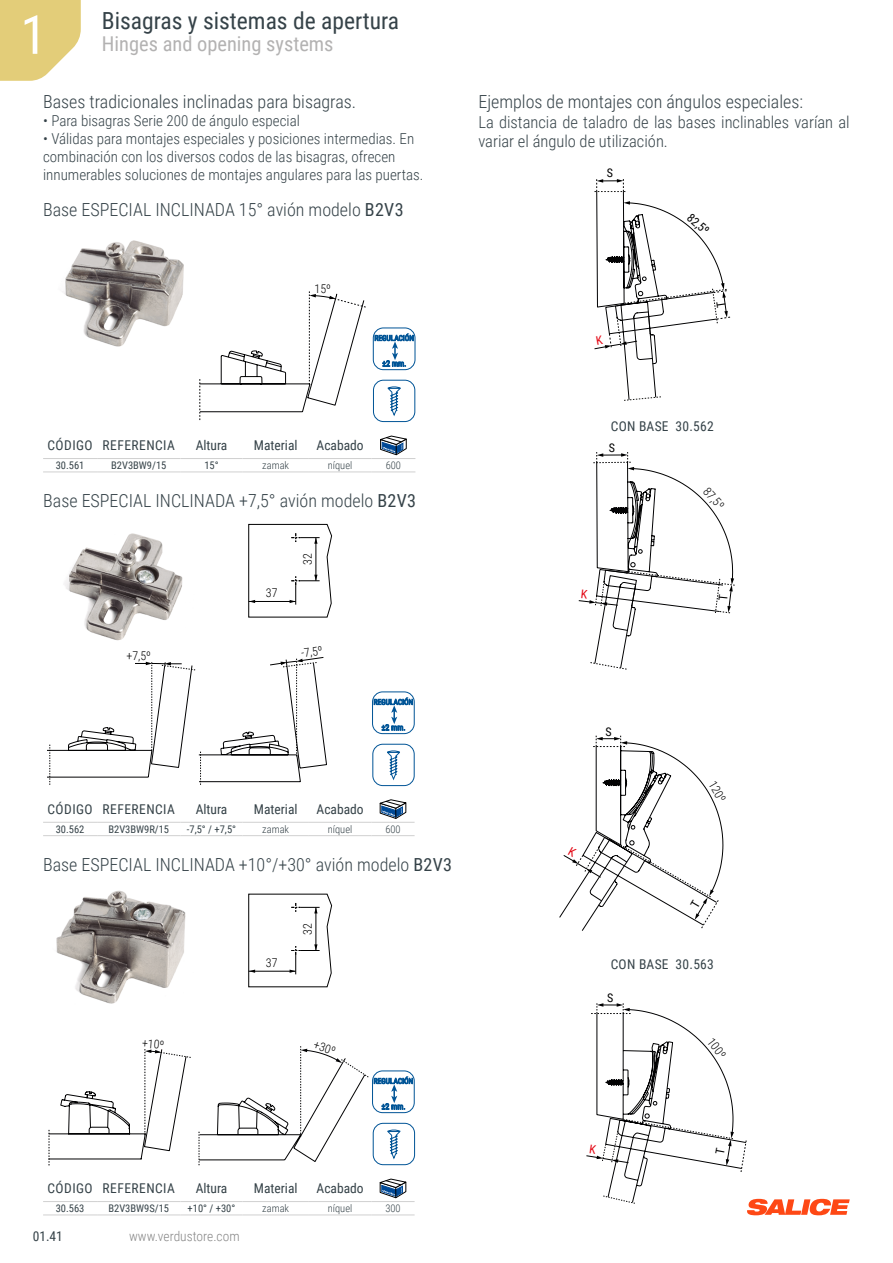
<style>
.page{position:relative;width:893px;height:1263px;background:#fff}
.page>*{position:absolute;margin:0;border:0;box-sizing:border-box;transform-origin:0 0}
.t1{font:54px "Roboto Condensed";color:#fff}
.t2{font:23.55px "Roboto Condensed";color:#354248}
.t3{font:20.4px "Roboto Condensed";color:#b3b2b2}
.t4{font:300 18px "Roboto Condensed";color:#354248}
.t5{font:300 16.5px/19.8px "Roboto Condensed";color:#354248}
.t6{font:300 15px/18px "Roboto Condensed";color:#354248}
.t7{font:13.5px "Roboto Condensed";letter-spacing:.02em;color:#354248}
.t8{font:13.5px "Roboto Condensed";color:#354248}
.t9{font:300 13.5px "Roboto Condensed";color:#878787}
.t10{font:300 12px "Roboto Condensed";color:#000}
.t11{font:12px "Roboto Condensed";color:#000}
.t12{font:10.5px "Roboto Condensed";color:#354248}
.t13{font:300 10.5px "Roboto Condensed";color:#354248}
.t14{font:8.1px "Roboto Condensed";color:#005496}
.t15{font:7.5px "Roboto Condensed";color:#005496}
.s1{font-weight:400}
</style>
<div class="page">
<svg style="left:0;top:0;width:81px;height:81px;background:#e6d38b"></svg>
<hr style="left:43px;top:458px;width:54px;height:1px;background:#d0d0d0">
<hr style="left:97px;top:458px;width:83px;height:1px;background:#d0d0d0">
<hr style="left:180px;top:458px;width:63px;height:1px;background:#d0d0d0">
<hr style="left:243px;top:458px;width:66px;height:1px;background:#d0d0d0">
<hr style="left:309px;top:458px;width:62px;height:1px;background:#d0d0d0">
<hr style="left:371px;top:458px;width:44px;height:1px;background:#d0d0d0">
<hr style="left:43px;top:472px;width:54px;height:1px;background:#d0d0d0">
<hr style="left:97px;top:472px;width:83px;height:1px;background:#d0d0d0">
<hr style="left:180px;top:472px;width:63px;height:1px;background:#d0d0d0">
<hr style="left:243px;top:472px;width:66px;height:1px;background:#d0d0d0">
<hr style="left:309px;top:472px;width:62px;height:1px;background:#d0d0d0">
<hr style="left:371px;top:472px;width:44px;height:1px;background:#d0d0d0">
<svg style="left:380px;top:436px;width:27px;height:19px"></svg>
<svg style="left:43px;top:800px;width:372px;height:36px"></svg>
<svg style="left:43px;top:1179px;width:372px;height:36px"></svg>
<svg style="left:248px;top:524px;width:84px;height:94px"></svg>
<svg style="left:248px;top:893px;width:84px;height:94px"></svg>
<svg style="left:199px;top:291px;width:167px;height:129px"></svg>
<svg style="left:47px;top:657px;width:280px;height:128px"></svg>
<svg style="left:48px;top:1049px;width:143px;height:116px"></svg>
<svg style="left:373px;top:379px;width:43px;height:43px"></svg>
<svg style="left:372px;top:743px;width:43px;height:43px"></svg>
<div style="left:373px;top:328px;width:42px;height:42px;border:1px solid #005496;border-radius:10px"></div>
<svg style="left:392px;top:341px;width:6px;height:19px"></svg>
<div style="left:372px;top:691px;width:43px;height:43px;border:1px solid #005496;border-radius:10px"></div>
<svg style="left:391px;top:705px;width:6px;height:19px"></svg>
<svg style="left:198px;top:1046px;width:217px;height:119px"></svg>
<img style="left:62px;top:240px;width:122px;height:107px">
<img style="left:64px;top:533px;width:119px;height:108px">
<img style="left:56px;top:890px;width:130px;height:114px">
<svg style="left:594px;top:179px;width:136px;height:222px"></svg>
<svg style="left:578px;top:452px;width:157px;height:218px"></svg>
<svg style="left:559px;top:736px;width:164px;height:195px"></svg>
<svg style="left:586px;top:1003px;width:264px;height:212px"></svg>
<h1 class="t1" style="left:20px;top:-3px;width:28px">1</h1>
<h2 class="t2" style="left:102px;top:4px;width:299px">Bisagras y sistemas de apertura</h2>
<p class="t3" style="left:102px;top:29px;width:233px">Hinges and opening systems</p>
<p class="t4" style="left:43px;top:89px;width:315px">Bases tradicionales inclinadas para bisagras.</p>
<p class="t6" style="left:43px;top:111px;width:258px">• Para bisagras Serie 200 de ángulo especial</p>
<p class="t6" style="left:43px;top:129px;width:382px">• Válidas para montajes especiales y posiciones intermedias. En combinación con los diversos codos de las bisagras, ofrecen innumerables soluciones de montajes angulares para las puertas.</p>
<p class="t4" style="left:43px;top:197px;width:362px">Base ESPECIAL INCLINADA 15° avión modelo <span class="s1">B2V3</span></p>
<p class="t10" style="left:314px;top:280px;width:18px">15º</p>
<p class="t15" style="left:374px;top:333px;width:41px">REGULACIÓN</p>
<p class="t14" style="left:382px;top:358px;width:26px">±2 mm.</p>
<p class="t7" style="left:47px;top:436px;width:129px">CÓDIGO REFERENCIA</p>
<p class="t7" style="left:196px;top:436px;width:33px">Altura</p>
<p class="t8" style="left:254px;top:436px;width:45px">Material</p>
<p class="t8" style="left:317px;top:436px;width:49px">Acabado</p>
<p class="t12" style="left:56px;top:458px;width:30px">30.561</p>
<p class="t12" style="left:111px;top:458px;width:57px">B2V3BW9/15</p>
<p class="t12" style="left:204px;top:458px;width:16px">15°</p>
<p class="t13" style="left:262px;top:458px;width:28px">zamak</p>
<p class="t13" style="left:328px;top:458px;width:26px">níquel</p>
<p class="t13" style="left:386px;top:458px;width:17px">600</p>
<p class="t4" style="left:43px;top:488px;width:374px">Base ESPECIAL INCLINADA +7,5° avión modelo <span class="s1">B2V3</span></p>
<p class="t10" style="left:266px;top:585px;width:13px">37</p>
<p class="t10" style="left:299px;top:565px;width:13px;rotate:-90deg">32</p>
<p class="t10" style="left:126px;top:647px;width:26px">+7,5º</p>
<p class="t10" style="left:300px;top:645px;width:23px;rotate:-9deg">-7,5º</p>
<p class="t15" style="left:374px;top:697px;width:41px">REGULACIÓN</p>
<p class="t14" style="left:381px;top:722px;width:26px">±2 mm.</p>
<p class="t7" style="left:47px;top:800px;width:129px">CÓDIGO REFERENCIA</p>
<p class="t7" style="left:196px;top:800px;width:33px">Altura</p>
<p class="t8" style="left:254px;top:800px;width:45px">Material</p>
<p class="t8" style="left:317px;top:800px;width:49px">Acabado</p>
<p class="t12" style="left:56px;top:822px;width:30px">30.562</p>
<p class="t12" style="left:108px;top:822px;width:62px">B2V3BW9R/15</p>
<p class="t12" style="left:187px;top:822px;width:51px">-7,5° / +7,5°</p>
<p class="t13" style="left:262px;top:822px;width:28px">zamak</p>
<p class="t13" style="left:328px;top:822px;width:26px">níquel</p>
<p class="t13" style="left:385px;top:822px;width:17px">600</p>
<p class="t4" style="left:43px;top:852px;width:410px">Base ESPECIAL INCLINADA +10°/+30° avión modelo <span class="s1">B2V3</span></p>
<p class="t10" style="left:266px;top:954px;width:13px">37</p>
<p class="t10" style="left:299px;top:934px;width:13px;rotate:-90deg">32</p>
<p class="t10" style="left:143px;top:1034px;width:24px;rotate:5deg">+10º</p>
<p class="t10" style="left:317px;top:1036px;width:24px;rotate:18deg">+30º</p>
<p class="t15" style="left:374px;top:1076px;width:41px">REGULACIÓN</p>
<p class="t14" style="left:381px;top:1101px;width:26px">±2 mm.</p>
<p class="t4" style="left:478px;top:89px;width:326px">Ejemplos de montajes con ángulos especiales:</p>
<p class="t5" style="left:478px;top:111px;width:373px">La distancia de taladro de las bases inclinables varían al variar el ángulo de utilización.</p>
<p class="t11" style="left:607px;top:164px;width:8px">S</p>
<p class="t11" style="left:694px;top:209px;width:26px;rotate:41deg">82,5º</p>
<p class="t7" style="left:611px;top:417px;width:105px">CON BASE 30.562</p>
<p class="t11" style="left:609px;top:439px;width:8px">S</p>
<p class="t11" style="left:605px;top:723px;width:8px">S</p>
<p class="t10" style="left:712px;top:483px;width:26px;rotate:48deg">87,5º</p>
<p class="t10" style="left:719px;top:778px;width:24px;rotate:60deg">120º</p>
<p class="t7" style="left:611px;top:955px;width:105px">CON BASE 30.563</p>
<p class="t11" style="left:607px;top:989px;width:8px">S</p>
<p class="t10" style="left:717px;top:1034px;width:24px;rotate:53deg">100º</p>
<p class="t7" style="left:47px;top:1179px;width:129px">CÓDIGO REFERENCIA</p>
<p class="t7" style="left:196px;top:1179px;width:33px">Altura</p>
<p class="t8" style="left:254px;top:1179px;width:45px">Material</p>
<p class="t8" style="left:317px;top:1179px;width:49px">Acabado</p>
<p class="t12" style="left:56px;top:1201px;width:30px">30.563</p>
<p class="t12" style="left:108px;top:1201px;width:62px">B2V3BW9S/15</p>
<p class="t12" style="left:188px;top:1201px;width:49px">+10° / +30°</p>
<p class="t13" style="left:262px;top:1201px;width:28px">zamak</p>
<p class="t13" style="left:328px;top:1201px;width:26px">níquel</p>
<p class="t13" style="left:385px;top:1201px;width:17px">300</p>
<p class="t7" style="left:33px;top:1226px;width:32px">01.41</p>
<p class="t9" style="left:129px;top:1226px;width:112px">www.verdustore.com</p>
</div>
